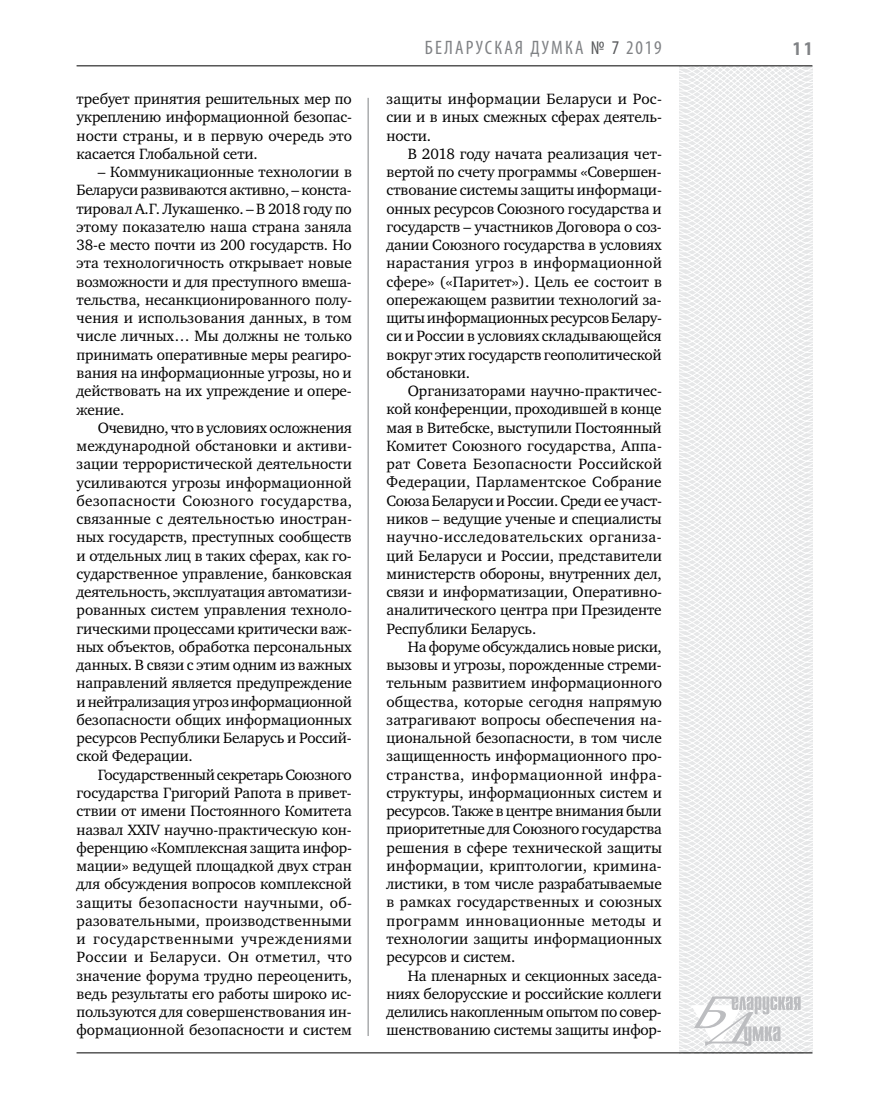
<style>
.page{position:relative;width:872px;height:1106px;background:#fff}
.page>*{position:absolute;margin:0;border:0;box-sizing:border-box;transform-origin:0 0}
.t1{font:condensed 19.5px "Myriad Pro";letter-spacing:.11em;color:#808285}
.t2{font:700 condensed 19.5px "Myriad Pro";color:#808285}
.t3{font:15.3px/18.3px "Charter C";letter-spacing:-.01em;color:#000;text-align:justify}
.s1{color:#58595b}
</style>
<div class="page">
<hr style="left:368px;top:98px;width:1px;height:938px;background:#808285">
<svg style="left:621px;top:65px;width:192px;height:989px"></svg>
<svg style="left:691px;top:996px;width:109px;height:53px"></svg>
<hr style="left:77px;top:65px;width:735px;height:1px;background:#000">
<hr style="left:77px;top:1052px;width:735px;height:1px;background:#000">
<p class="t3" style="left:77px;top:90px;width:277px">требует принятия решительных мер по укреплению информационной безопас&shy;ности страны, и в первую очередь это касается Глобальной сети.</p>
<p class="t3" style="left:77px;top:163px;width:277px;text-indent:21px">– Коммуникационные технологии в Беларуси развиваются активно, – конста&shy;тировал А.Г. Лукашенко. – В 2018 году по этому показателю наша страна заняла 38-е место почти из 200 государств. Но эта технологичность открывает новые возможности и для преступного вмеша&shy;тельства, несанкционированного полу&shy;чения и использования данных, в том числе личных… Мы должны не только принимать оперативные меры реагиро&shy;вания на информационные угрозы, но и действовать на их упреждение и опере&shy;жение.</p>
<p class="t3" style="left:77px;top:418px;width:277px;text-indent:21px">Очевидно, что в условиях осложнения международной обстановки и активи&shy;зации террористической деятельности усиливаются угрозы информационной безопасности Союзного государства, связанные с деятельностью иностран&shy;ных государств, преступных сообществ и отдельных лиц в таких сферах, как го&shy;сударственное управление, банковская деятельность, эксплуатация автоматизи&shy;рованных систем управления техноло&shy;гическими процессами критически важ&shy;ных объектов, обработка персональных данных. В связи с этим одним из важных направлений является предупреждение и нейтрализация угроз информационной безопасности общих информационных ресурсов Республики Беларусь и Россий&shy;ской Федерации.</p>
<p class="t3" style="left:77px;top:765px;width:277px;text-indent:21px">Государственный секретарь Союзного государства Григорий Рапота в привет&shy;ствии от имени Постоянного Комитета назвал XXIV научно-практическую кон&shy;ференцию «Комплексная защита инфор&shy;мации» ведущей площадкой двух стран для обсуждения вопросов комплексной защиты безопасности научными, об&shy;разовательными, производственными и государственными учреждениями России и Беларуси. Он отметил, что значение форума трудно переоценить, ведь результаты его работы широко ис&shy;пользуются для совершенствования ин&shy;формационной безопасности и систем</p>
<p class="t1" style="left:425px;top:36px;width:238px">БЕЛАРУСКА Я ДУМКА <span class="s1">№ 7</span> 2019</p>
<p class="t2" style="left:793px;top:37px;width:21px">11</p>
<p class="t3" style="left:386px;top:90px;width:277px">защиты информации Беларуси и Рос&shy;сии и в иных смежных сферах деятель&shy;ности.</p>
<p class="t3" style="left:386px;top:145px;width:277px;text-indent:21px">В 2018 году начата реализация чет&shy;вертой по счету программы «Совершен&shy;ствование системы защиты информаци&shy;онных ресурсов Союзного государства и государств – участников Договора о соз&shy;дании Союзного государства в условиях нарастания угроз в информационной сфере» («Паритет»). Цель ее состоит в опережающем развитии технологий за&shy;щиты информационных ресурсов Белару&shy;си и России в условиях складывающейся вокруг этих государств геополитической обстановки.</p>
<p class="t3" style="left:386px;top:382px;width:277px;text-indent:21px">Организаторами научно-практичес&shy;кой конференции, проходившей в конце мая в Витебске, выступили Постоянный Комитет Союзного государства, Аппа&shy;рат Совета Безопасности Российской Федерации, Парламентское Собрание Союза Беларуси и России. Среди ее участ&shy;ников – ведущие ученые и специалисты научно-исследовательских организа&shy;ций Беларуси и России, представители министерств обороны, внутренних дел, связи и информатизации, Оперативно&shy;аналитического центра при Президенте Республики Беларусь.</p>
<p class="t3" style="left:386px;top:637px;width:277px;text-indent:21px">На форуме обсуждались новые риски, вызовы и угрозы, порожденные стреми&shy;тельным развитием информационного общества, которые сегодня напрямую затрагивают вопросы обеспечения на&shy;циональной безопасности, в том числе защищенность информационного про&shy;странства, информационной инфра&shy;структуры, информационных систем и ресурсов. Также в центре внимания были приоритетные для Союзного государства решения в сфере технической защиты информации, криптологии, кримина&shy;листики, в том числе разрабатываемые в рамках государственных и союзных программ инновационные методы и технологии защиты информационных ресурсов и систем.</p>
<p class="t3" style="left:386px;top:966px;width:277px;text-indent:21px">На пленарных и секционных заседа&shy;ниях белорусские и российские коллеги делились накопленным опытом по совер&shy;шенствованию системы защиты инфор-</p>
</div>
